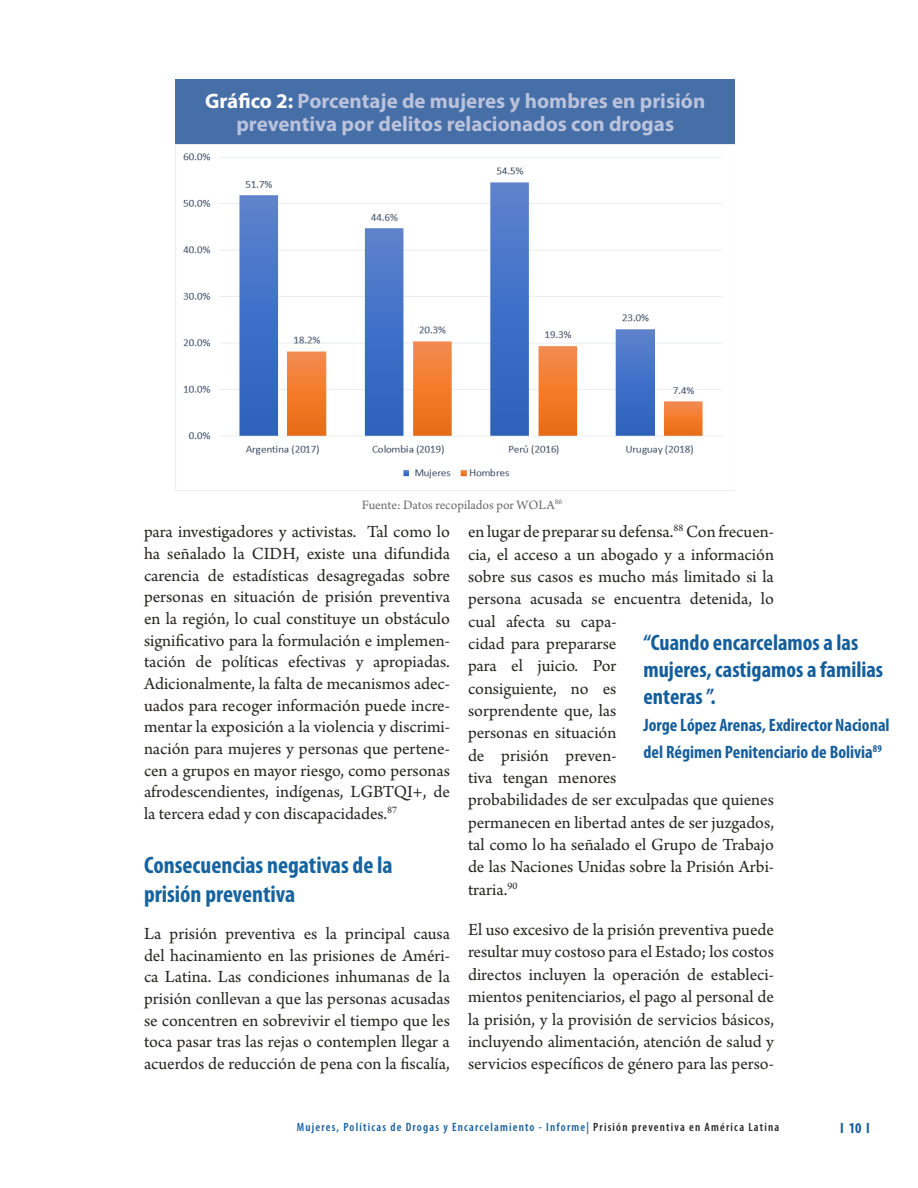
<style>
.page{position:relative;width:918px;height:1188px;background:#fff}
.page>*{position:absolute;margin:0;border:0;box-sizing:border-box;transform-origin:0 0}
.t1{font:700 condensed 24px/28.8px "Myriad Pro";color:#15639f}
.t2{font:700 condensed 22.5px/27px "Myriad Pro";color:#155e9c}
.t3{font:700 21px/22.5px "Myriad Pro";color:#bbc2db;text-align:center}
.t4{font:18px/22.4px "Arno Pro";letter-spacing:-.005em;color:#262523;text-align:justify}
.t5{font:700 condensed 18px/27px "Myriad Pro";color:#155e9c}
.t6{font:700 condensed 15px "Myriad Pro";color:#155e9c}
.t7{font:13.5px "Arno Pro";color:#6e6b6c}
.t8{font:600 condensed 12px "Myriad Pro";letter-spacing:.1em;color:#155e9c}
.s1{color:#fff}
.s2{color:#262523}
</style>
<div class="page">
<img style="left:176px;top:144px;width:559px;height:347px">
<div style="left:176px;top:80px;width:559px;height:64px;background:#466fa8"></div>
<p class="t3" style="left:205px;top:89px;width:502px"><span class="s1">Gráfico 2:</span> Porcentaje de mujeres y hombres en prisión preventiva por delitos relacionados con drogas</p>
<p class="t7" style="left:362px;top:497px;width:202px">Fuente: Datos recopilados por WOLA<sup>86</sup></p>
<p class="t4" style="left:144px;top:522px;width:308px;line-height:21.6px">para investigadores y activistas. Tal como lo ha señalado la CIDH, existe una difundida carencia de estadísticas desagregadas sobre personas en situación de prisión preventiva en la región, lo cual constituye un obstáculo significativo para la formulación e implemen&shy;tación de políticas efectivas y apropiadas.<br>Adicionalmente, la falta de mecanismos adec&shy;uados para recoger información puede incre&shy;mentar la exposición a la violencia y discrimi&shy;nación para mujeres y personas que pertene&shy;cen a grupos en mayor riesgo, como personas afrodescendientes, indígenas, LGBTQI+, de la tercera edad y con discapacidades.<sup>87</sup></p>
<h1 class="t1" style="left:144px;top:851px;width:250px">Consecuencias negativas de la prisión preventiva</h1>
<p class="t4" style="left:144px;top:924px;width:308px;line-height:21.6px">La prisión preventiva es la principal causa del hacinamiento en las prisiones de Améri&shy;ca Latina. Las condiciones inhumanas de la prisión conllevan a que las personas acusadas se concentren en sobrevivir el tiempo que les toca pasar tras las rejas o contemplen llegar a acuerdos de reducción de pena con la fiscalía,</p>
<p class="t4" style="left:468px;top:522px;width:308px;text-align:left">en lugar de preparar su defensa.<sup>88</sup> Con frecuen&shy;cia, el acceso a un abogado y a información sobre sus casos es mucho más limitado si la persona acusada se encuentra detenida, lo cual afecta su capa-<br>cidad para prepararse<br>para el juicio. Por<br>consiguiente, no es<br>sorprendente que, las<br>personas en situación<br>de prisión preven-<br>tiva tengan menores<br>probabilidades de ser exculpadas que quienes permanecen en libertad antes de ser juzgados, tal como lo ha señalado el Grupo de Trabajo de las Naciones Unidas sobre la Prisión Arbi&shy;traria.<sup>90</sup></p>
<p class="t4" style="left:468px;top:919px;width:308px">El uso excesivo de la prisión preventiva puede resultar muy costoso para el Estado; los costos directos incluyen la operación de estableci&shy;mientos penitenciarios, el pago al personal de la prisión, y la provisión de servicios básicos, incluyendo alimentación, atención de salud y servicios específicos de género para las perso-</p>
<p class="t2" style="left:644px;top:629px;width:241px">“Cuando encarcelamos a las mujeres, castigamos a familias enteras ”.</p>
<p class="t5" style="left:644px;top:712px;width:248px">Jorge López Arenas, Exdirector Nacional del Régimen Penitenciario de Bolivia<sup>89</sup></p>
<p class="t8" style="left:297px;top:1119px;width:484px">Mujeres, Políticas de Drogas y Encarcelamiento - Informe| <span class="s2">Prisión preventiva en América Latina</span></p>
<p class="t6" style="left:840px;top:1120px;width:31px">I 10 I</p>
</div>
